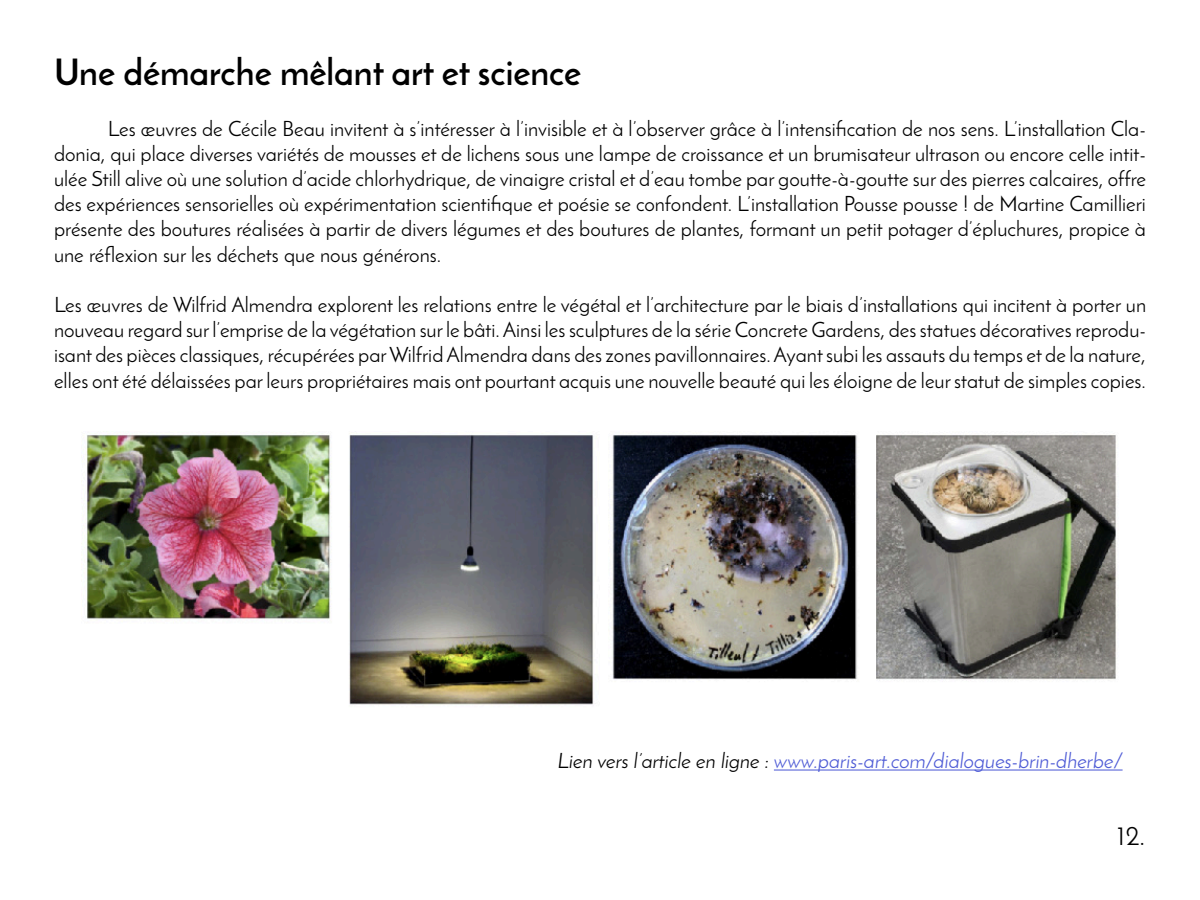
<style>
.page{position:relative;width:1200px;height:900px;background:#fff}
.page>*{position:absolute;margin:0;border:0;box-sizing:border-box;transform-origin:0 0}
.t1{font:700 36px "Josefin Sans";color:#000}
.t2{font:27px "Josefin Sans";color:#000}
.t3{font:21px/25.2px "Josefin Sans";color:#000;text-align:justify}
.t4{font:italic 21px "Josefin Sans";color:#4f5cd6}
.s1{color:#000}
</style>
<div class="page">
<img style="left:81px;top:435px;width:1035px;height:270px">
<hr style="left:774px;top:769px;width:349px;height:2px;background:#4f5cd6">
<p class="t1" style="left:54px;top:50px;width:529px">Une démarche mêlant art et science</p>
<p class="t3" style="left:54px;top:116px;width:1094px;text-indent:54px">Les œuvres de Cécile Beau invitent à s’intéresser à l’invisible et à l’observer grâce à l’intensification de nos sens. L’installation Cla&shy;donia, qui place diverses variétés de mousses et de lichens sous une lampe de croissance et un brumisateur ultrason ou encore celle intit&shy;ulée Still alive où une solution d’acide chlorhydrique, de vinaigre cristal et d’eau tombe par goutte-à-goutte sur des pierres calcaires, offre des expériences sensorielles où expérimentation scientifique et poésie se confondent. L’installation Pousse pousse ! de Martine Camillieri présente des boutures réalisées à partir de divers légumes et des boutures de plantes, formant un petit potager d’épluchures, propice à une réflexion sur les déchets que nous générons.</p>
<p class="t3" style="left:54px;top:292px;width:1094px">Les œuvres de Wilfrid Almendra explorent les relations entre le végétal et l’architecture par le biais d’installations qui incitent à porter un nouveau regard surl’emprise de la végétation surle bâti.Ainsi les sculptures de la série Concrete Gardens, des statues décoratives reprodu&shy;isant des pièces classiques, récupérées parWilfridAlmendra dans des zones pavillonnaires.Ayantsubi les assauts du temps et de la nature, elles ont été délaissées par leurs propriétaires mais ont pourtant acquis une nouvelle beauté qui les éloigne de leur statut de simples copies.</p>
<p class="t4" style="left:558px;top:748px;width:567px"><span class="s1">Lien vers l’article en ligne :</span> www.paris-art.com/dialogues-brin-dherbe/</p>
<p class="t2" style="left:1117px;top:820px;width:29px">12.</p>
</div>
